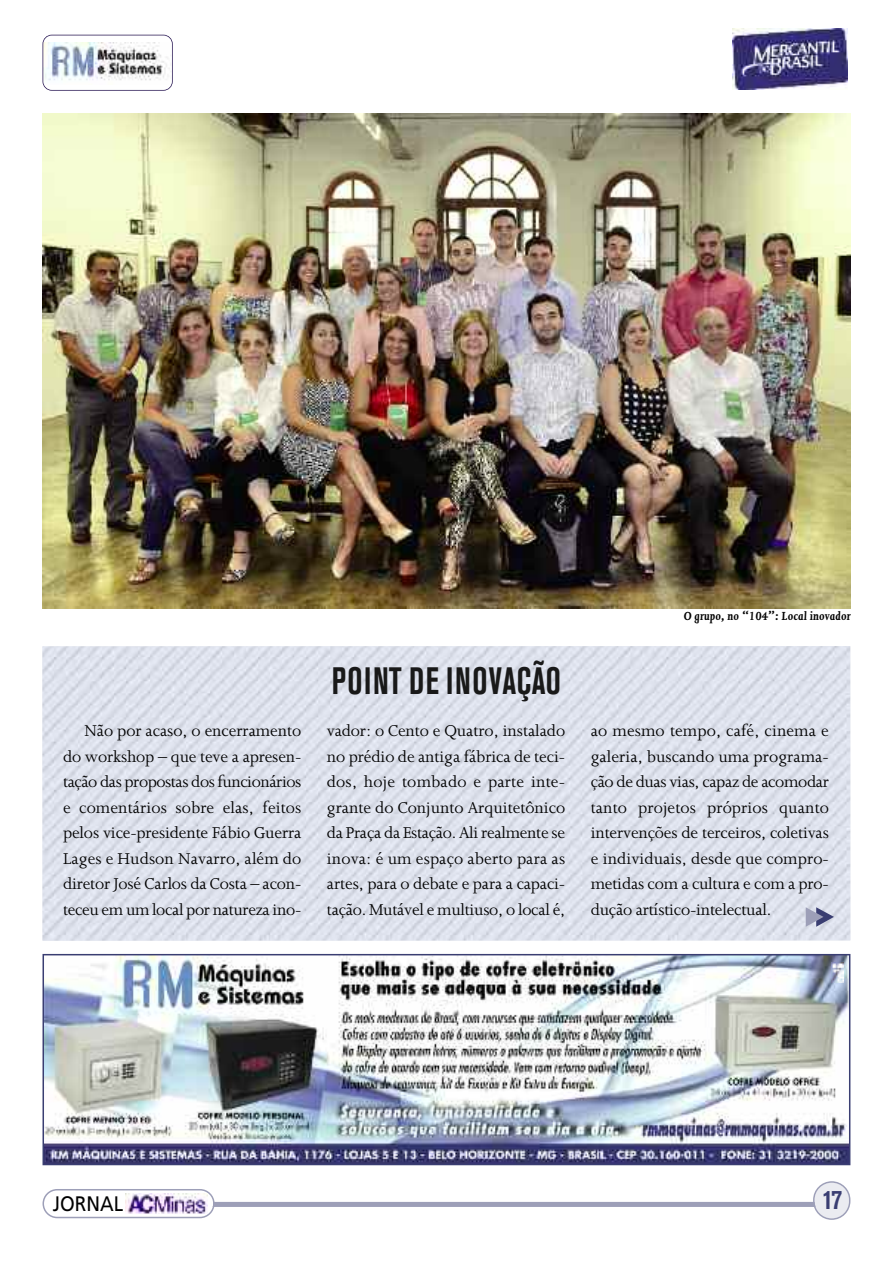
<style>
.page{position:relative;width:893px;height:1263px;background:#fff}
.page>*{position:absolute;margin:0;border:0;box-sizing:border-box;transform-origin:0 0}
.t1{font:700 condensed 37.8px "Akzidenz Grotesk BE";letter-spacing:.035em;color:#191919;scale:.83 1}
.t2{font:700 condensed 27px "Akzidenz Grotesk BE";color:#3a3e72}
.t3{font:21px "Frutiger";color:#000;scale:.9 1}
.t4{font:18px/25.5px "Joanna";letter-spacing:-.01em;color:#000;text-align:justify}
.t5{font:italic 700 13.5px "Joanna";letter-spacing:.015em;color:#000}
</style>
<div class="page">
<div style="left:52px;top:1202px;width:770px;height:5px;background:#9d9fb8;border-radius:3px"></div>
<svg style="left:813px;top:1181px;width:37px;height:39px"></svg>
<svg style="left:43px;top:1189px;width:172px;height:29px"></svg>
<img style="left:125px;top:1194px;width:83px;height:20px">
<img style="left:46px;top:43px;width:124px;height:38px">
<div style="left:43px;top:35px;width:130px;height:56px;border:2px solid #271652;border-radius:9px"></div>
<img style="left:732px;top:28px;width:115px;height:62px">
<img style="left:42px;top:646px;width:808px;height:294px">
<img style="left:43px;top:114px;width:807px;height:495px">
<img style="left:46px;top:957px;width:801px;height:205px">
<div style="left:43px;top:954px;width:807px;height:211px;border:2px solid #3a3e72"></div>
<img style="left:831px;top:962px;width:12px;height:21px">
<svg style="left:806px;top:907px;width:28px;height:20px"></svg>
<h1 class="t1" style="left:332px;top:667px;width:278px">POINT DE INOVAÇÃO</h1>
<p class="t5" style="left:684px;top:611px;width:168px">O grupo, no “104”: Local inovador</p>
<p class="t4" style="left:63px;top:719px;width:240px;text-indent:21px">Não por acaso, o encerramento do workshop – que teve a apresen&shy;tação das propostas dos funcionários e comentários sobre elas, feitos pelos vice-presidente Fábio Guerra Lages e Hudson Navarro, além do diretor José Carlos da Costa – acon&shy;teceu em um local por natureza ino-</p>
<p class="t4" style="left:327px;top:719px;width:240px">vador: o Cento e Quatro, instalado no prédio de antiga fábrica de teci&shy;dos, hoje tombado e parte inte&shy;grante do Conjunto Arquitetônico da Praça da Estação. Ali realmente se inova: é um espaço aberto para as artes, para o debate e para a capaci&shy;tação. Mutável e multiuso, o local é,</p>
<p class="t4" style="left:591px;top:719px;width:240px">ao mesmo tempo, café, cinema e galeria, buscando uma programa&shy;ção de duas vias, capaz de acomodar tanto projetos próprios quanto intervenções de terceiros, coletivas e individuais, desde que compro&shy;metidas com a cultura e com a pro&shy;dução artístico-intelectual.</p>
<p class="t3" style="left:53px;top:1195px;width:80px">JORNAL</p>
<h2 class="t2" style="left:822px;top:1190px;width:21px">17</h2>
</div>
